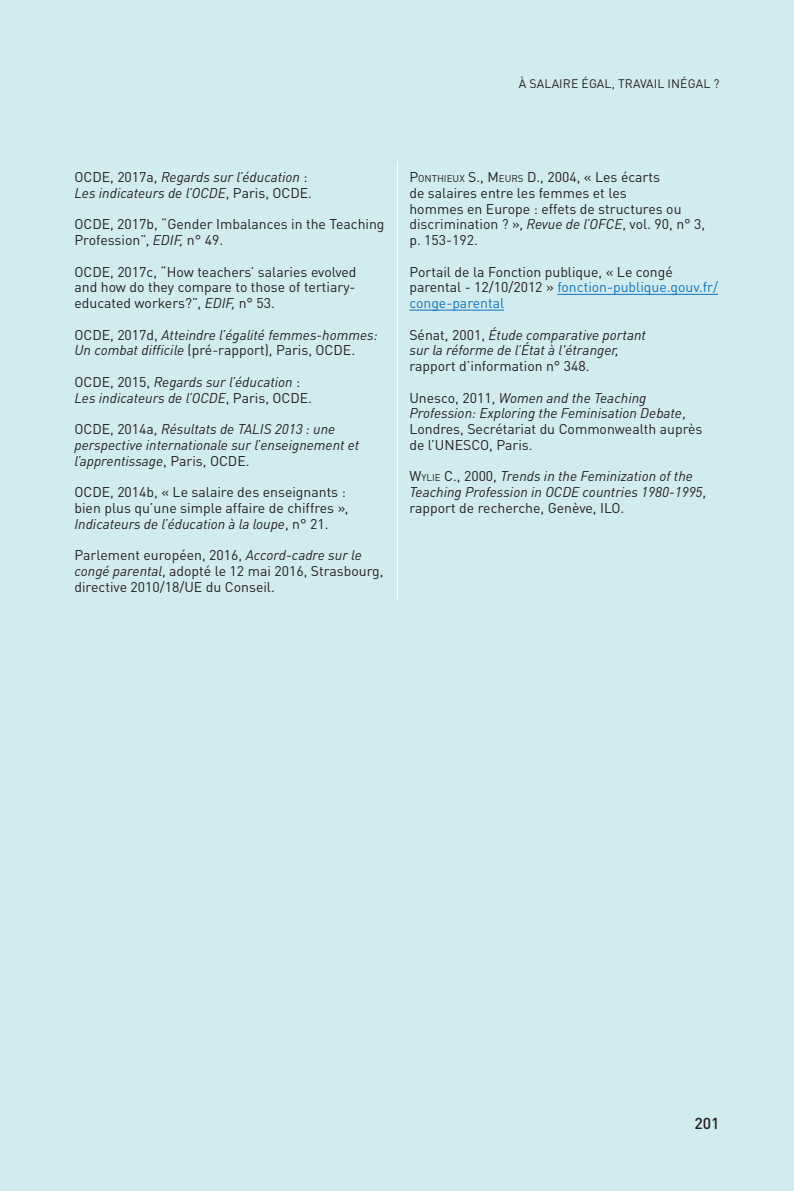
<style>
.page{position:relative;width:794px;height:1191px;background:#d2ebef}
.page>*{position:absolute;margin:0;border:0;box-sizing:border-box;transform-origin:0 0}
.t1{font:500 15.75px "DINOT";color:#231f20}
.Courant{font:14px/15.8px "DINOT";color:#231f20}
.Courant-2{font:italic 14px/15.8px "DINOT";color:#231f20}
.Titre_courant__droit{font:12.25px "DINOT";letter-spacing:.01em;color:#231f20}
.s1{font-style:normal}
.s2{font-style:italic}
.s3{font-style:inherit}
.s4{font-size:9.8px}
.s5{color:#1074bc}
.s6{font-style:normal;font-size:9.8px}
</style>
<div class="page">
<hr style="left:557px;top:294px;width:161px;height:1px;background:#1074bc">
<hr style="left:409px;top:310px;width:95px;height:1px;background:#1074bc">
<hr style="left:397px;top:161px;width:1px;height:439px;background:#fff">
<p class="Titre_courant__droit" style="left:519px;top:75px;width:202px">À SALAIRE ÉGAL, TRAVAIL INÉGAL ?</p>
<p class="Courant-2" style="left:74px;top:169px;width:239px"><span class="s1">OCDE, 2017a,</span> Regards sur l’éducation <span class="s1">:<br></span>Les indicateurs de l’OCDE<span class="s1">, Paris, OCDE.</span></p>
<p class="Courant" style="left:74px;top:216px;width:312px">OCDE, 2017b, “Gender Imbalances in the Teaching<br>Profession”, <span class="s2">EDIF,</span> n° 49.</p>
<p class="Courant" style="left:74px;top:263px;width:284px;text-align:justify">OCDE, 2017c, “How teachers’ salaries evolved and how do they compare to those of tertiary&shy;educated workers?”, <span class="s2">EDIF,</span> n° 53.</p>
<p class="Courant-2" style="left:74px;top:326px;width:305px"><span class="s1">OCDE, 2017d,</span> Atteindre l’égalité femmes-hommes:<br>Un combat difficile <span class="s1">(pré-rapport), Paris, OCDE.</span></p>
<p class="Courant-2" style="left:74px;top:374px;width:239px"><span class="s1">OCDE, 2015,</span> Regards sur l’éducation <span class="s1">:<br></span>Les indicateurs de l’OCDE<span class="s1">, Paris, OCDE.</span></p>
<p class="Courant-2" style="left:74px;top:421px;width:286px"><span class="s1">OCDE, 2014a,</span> Résultats de TALIS 2013 : une perspective internationale sur l’enseignement et l’apprentissage<span class="s1">, Paris, OCDE.</span></p>
<p class="Courant" style="left:74px;top:484px;width:275px">OCDE, 2014b, « Le salaire des enseignants : bien plus qu’une simple affaire de chiffres »,<br><span class="s2">Indicateurs de l’éducation à la loupe</span>, n° 21.</p>
<p class="Courant" style="left:74px;top:547px;width:310px">Parlement européen, 2016, <span class="s2">Accord-cadre sur le congé parental</span>, adopté le 12 mai 2016, Strasbourg, directive 2010/18/UE du Conseil.</p>
<p class="Courant" style="left:409px;top:169px;width:297px"><span class="s3">P</span><span class="s4">ONTHIEUX</span> <span class="s3">S., M</span><span class="s4">EURS</span> <span class="s3">D</span>., 2004, « Les écarts<br>de salaires entre les femmes et les<br>hommes en Europe : effets de structures ou discrimination ? », <span class="s2">Revue de l’OFCE</span>, vol. 90, n° 3, p. 153-192.</p>
<p class="Courant" style="left:409px;top:263px;width:310px">Portail de la Fonction publique, « Le congé parental - 12/10/2012 » <span class="s5">fonction-publique.gouv.fr/ conge-parental</span></p>
<p class="Courant-2" style="left:409px;top:326px;width:238px"><span class="s1">Sénat, 2001,</span> Étude comparative portant sur la réforme de l’État à l'étranger, <span class="s1">rapport d’information n° 348.</span></p>
<p class="Courant" style="left:409px;top:389px;width:295px">Unesco, 2011, <span class="s2">Women and the Teaching Profession: Exploring the Feminisation Debate</span>, Londres, Secrétariat du Commonwealth auprès de l’UNESCO, Paris.</p>
<p class="Courant-2" style="left:409px;top:468px;width:298px"><span class="s1">W</span><span class="s6">YLIE</span> <span class="s1">C</span><span class="s1">., 2000,</span> Trends in the Feminization of the<br>Teaching Profession in OCDE countries 1980-1995<span class="s1">, rapport de recherche, Genève, ILO.</span></p>
<p class="t1" style="left:694px;top:1112px;width:27px">201</p>
</div>
